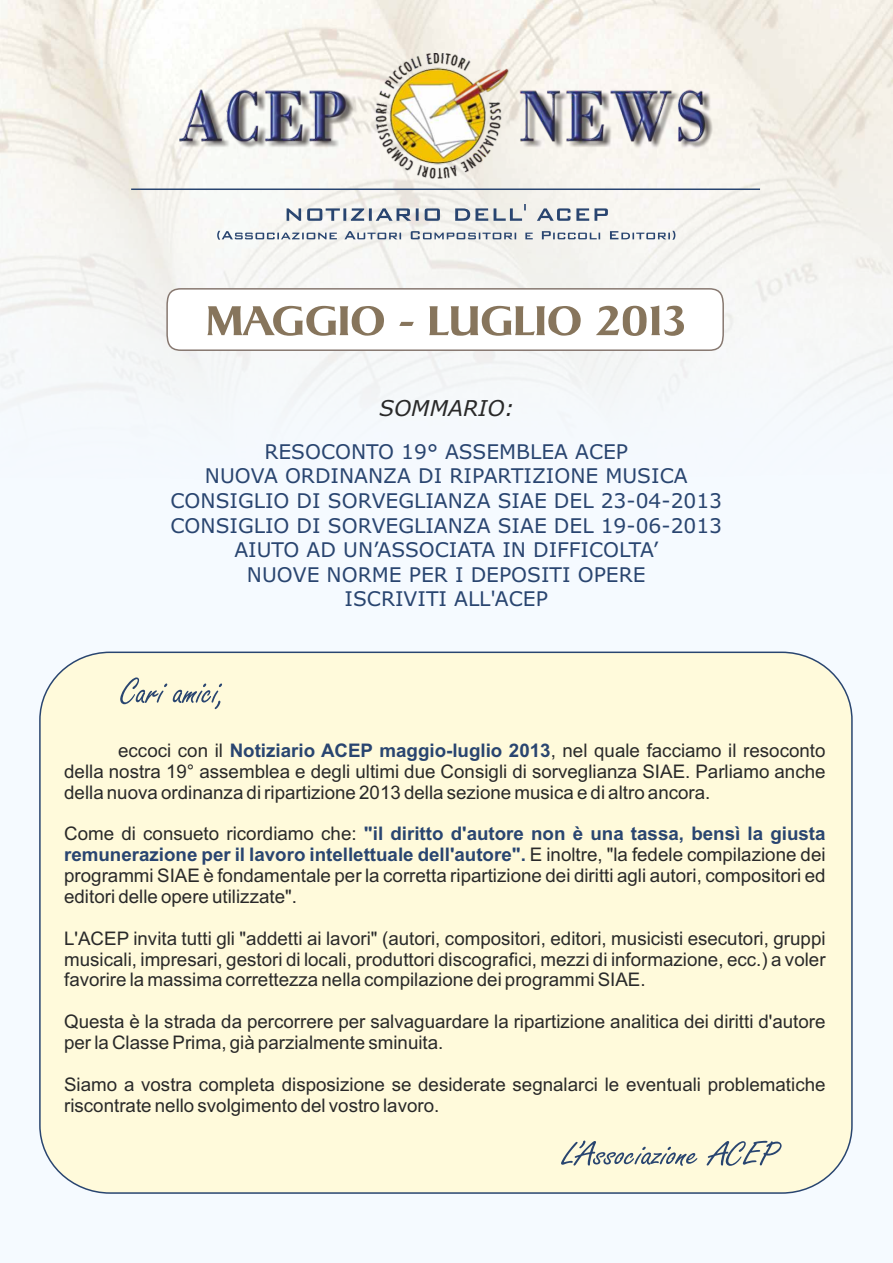
<style>
.page{position:relative;width:893px;height:1263px;background:#f5faff}
.page>*{position:absolute;margin:0;border:0;box-sizing:border-box;transform-origin:0 0}
.t1{font:italic 21.9px "Verdana";color:#292929}
.t2{font:20.25px/24.6px "Verdana";color:#294570;text-align:center}
.t3{font:18.75px/21px "Arial";color:#292929}
.t4{font:700 18.75px/21px "Arial";color:#294570}
.s1{font-weight:700;color:#294570}
.s2{font-weight:400;color:#292929}
</style>
<div class="page">
<img style="left:0;top:0;width:893px;height:401px">
<img style="left:180px;top:53px;width:533px;height:125px">
<hr style="left:131px;top:188px;width:629px;height:2px;background:#294570">
<svg style="left:217px;top:204px;width:458px;height:36px"></svg>
<div style="left:39px;top:651px;width:814px;height:543px;background:#fffadb;border:1px solid #294570;border-radius:69px"></div>
<svg style="left:561px;top:1140px;width:221px;height:26px"></svg>
<svg style="left:120px;top:677px;width:102px;height:32px"></svg>
<svg style="left:166px;top:287px;width:559px;height:65px"></svg>
<p class="t1" style="left:379px;top:399px;width:137px">SOMMARIO:</p>
<p class="t2" style="left:170px;top:441px;width:553px">RESOCONTO 19° ASSEMBLEA ACEP<br>NUOVA ORDINANZA DI RIPARTIZIONE MUSICA CONSIGLIO DI SORVEGLIANZA SIAE DEL 23-04-2013<br>CONSIGLIO DI SORVEGLIANZA SIAE DEL 19-06-2013<br>AIUTO AD UN’ASSOCIATA IN DIFFICOLTA’<br>NUOVE NORME PER I DEPOSITI OPERE<br>ISCRIVITI ALL'ACEP</p>
<p class="t3" style="left:64px;top:741px;width:763px;text-align:justify;text-indent:54px">eccoci con il <span class="s1">Notiziario ACEP maggio-luglio 2013</span>, nel quale facciamo il resoconto della nostra 19° assemblea e degli ultimi due Consigli di sorveglianza SIAE. Parliamo anche della nuova ordinanza di ripartizione 2013 della sezione musica e di altro ancora.</p>
<p class="t4" style="left:64px;top:824px;width:763px"><span class="s2">Come di consueto ricordiamo che:</span> "il diritto d'autore non è una tassa, bensì la giusta remunerazione per il lavoro intellettuale dell'autore". <span class="s2">E inoltre, "la fedele compilazione dei</span></p>
<p class="t3" style="left:64px;top:866px;width:763px">programmi SIAE è fondamentale per la corretta ripartizione dei diritti agli autori, compositori ed editori delle opere utilizzate".</p>
<p class="t3" style="left:64px;top:929px;width:763px;text-align:justify">L'ACEP invita tutti gli "addetti ai lavori" (autori, compositori, editori, musicisti esecutori, gruppi musicali, impresari, gestori di locali, produttori discografici, mezzi di informazione, ecc.) a voler favorire la massima correttezza nella compilazione dei programmi SIAE.</p>
<p class="t3" style="left:64px;top:1013px;width:763px">Questa è la strada da percorrere per salvaguardare la ripartizione analitica dei diritti d'autore per la Classe Prima, già parzialmente sminuita.</p>
<p class="t3" style="left:64px;top:1076px;width:763px">Siamo a vostra completa disposizione se desiderate segnalarci le eventuali problematiche riscontrate nello svolgimento del vostro lavoro.</p>
</div>
